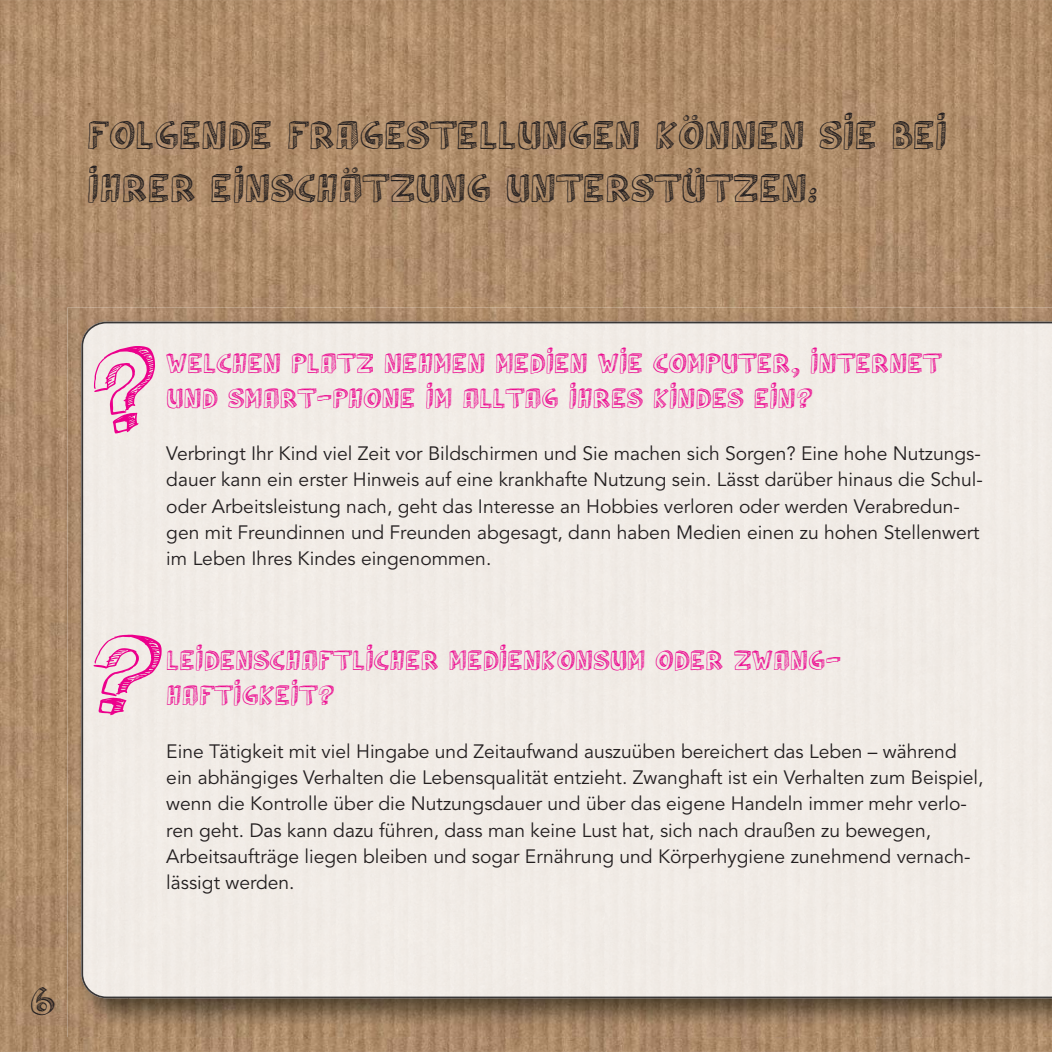
<style>
.page{position:relative;width:1052px;height:1052px;background:#fff}
.page>*{position:absolute;margin:0;border:0;box-sizing:border-box;transform-origin:0 0}
.t1{font:35px/52.5px "Cul De Sac";color:#231f20}
.t2{font:24.5px/35px "Cul De Sac";color:#ec008c}
.t3{font:19.25px/26.2px "Avenir LT Std";color:#231f20}
</style>
<div class="page">
<img style="left:0;top:0;width:1052px;height:1052px">
<img style="left:67px;top:308px;width:985px;height:60px">
<img style="left:67px;top:368px;width:61px;height:669px">
<img style="left:128px;top:998px;width:924px;height:39px">
<div style="left:81px;top:322px;width:971px;height:676px;background:#f1ebe6"></div>
<div style="left:88px;top:343px;width:77px;height:93px;background:#f1ece6"></div>
<div style="left:85px;top:627px;width:79px;height:95px;background:#f1ebe6"></div>
<h1 class="t1" style="left:87px;top:113px;width:861px">FOLGENDE FRAGESTELLUNGEN KÖNNEN SIE BEI<br>IHRER EINSCHÄTZUNG UNTERSTÜTZEN:</h1>
<h1 class="t1" style="left:30px;top:978px;width:28px">6</h1>
<p class="t2" style="left:166px;top:348px;width:777px">WELCHEN PLATZ NEHMEN MEDIEN WIE COMPUTER, INTERNET<br>UND SMART-PHONE IM ALLTAG IHRES KINDES EIN?</p>
<p class="t3" style="left:166px;top:441px;width:818px">Verbringt Ihr Kind viel Zeit vor Bildschirmen und Sie machen sich Sorgen? Eine hohe Nutzungs&shy;dauer kann ein erster Hinweis auf eine krankhafte Nutzung sein. Lässt darüber hinaus die Schul&shy;oder Arbeitsleistung nach, geht das Interesse an Hobbies verloren oder werden Verabredun&shy;gen mit Freundinnen und Freunden abgesagt, dann haben Medien einen zu hohen Stellenwert im Leben Ihres Kindes eingenommen.</p>
<p class="t2" style="left:166px;top:645px;width:676px">LEIDENSCHAFTLICHER MEDIENKONSUM ODER ZWANG-<br>HAFTIGKEIT?</p>
<p class="t3" style="left:166px;top:739px;width:819px">Eine Tätigkeit mit viel Hingabe und Zeitaufwand auszuüben bereichert das Leben – während ein abhängiges Verhalten die Lebensqualität entzieht. Zwanghaft ist ein Verhalten zum Beispiel, wenn die Kontrolle über die Nutzungsdauer und über das eigene Handeln immer mehr verlo&shy;ren geht. Das kann dazu führen, dass man keine Lust hat, sich nach draußen zu bewegen, Arbeitsaufträge liegen bleiben und sogar Ernährung und Körperhygiene zunehmend vernach&shy;lässigt werden.</p>
</div>
